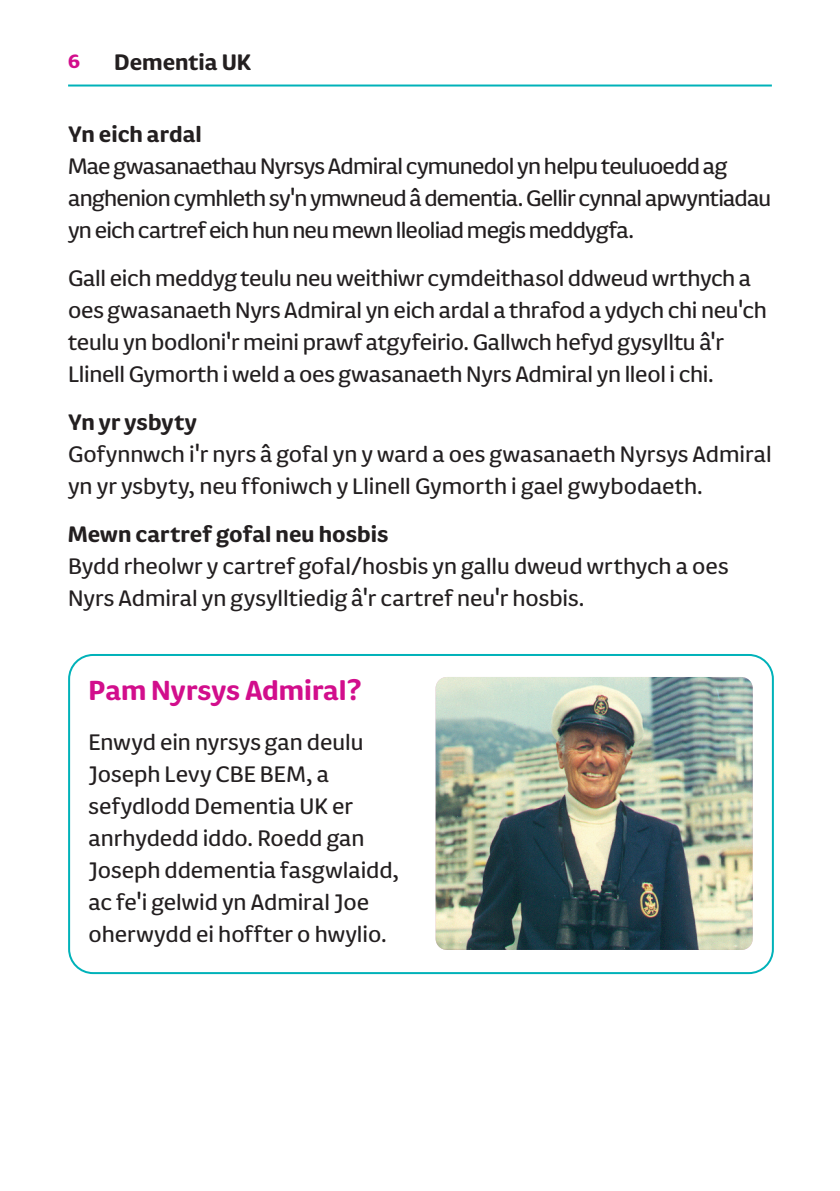
<style>
.page{position:relative;width:840px;height:1191px;background:#fff}
.page>*{position:absolute;margin:0;border:0;box-sizing:border-box;transform-origin:0 0}
.t1{font:700 32px "FS Pimlico";color:#d20e8c}
.t2{font:26px/32px "FS Pimlico";letter-spacing:-.005em;color:#231f20}
.t3{font:26px/32px "FS Pimlico";letter-spacing:-.025em;color:#231f20}
.t4{font:700 26px "FS Pimlico";color:#231f20}
.t5{font:700 24px "FS Pimlico";color:#d20e8c}
</style>
<div class="page">
<hr style="left:68px;top:84px;width:703px;height:2px;background:#00b2b9">
<div style="left:68px;top:654px;width:705px;height:320px;border:2px solid #00b2b9;border-radius:24px"></div>
<img style="left:435px;top:677px;width:317px;height:273px">
<p class="t5" style="left:68px;top:43px;width:13px">6</p>
<p class="t4" style="left:114px;top:42px;width:138px">Dementia UK</p>
<p class="t4" style="left:68px;top:114px;width:135px">Yn eich ardal</p>
<p class="t3" style="left:68px;top:149px;width:704px">Mae gwasanaethau Nyrsys Admiral cymunedol yn helpu teuluoedd ag anghenion cymhleth sy'n ymwneud â dementia. Gellir cynnal apwyntiadau yn eich cartref eich hun neu mewn lleoliad megis meddygfa.</p>
<p class="t2" style="left:68px;top:261px;width:699px">Gall eich meddyg teulu neu weithiwr cymdeithasol ddweud wrthych a oes gwasanaeth Nyrs Admiral yn eich ardal a thrafod a ydych chi neu'ch teulu yn bodloni'r meini prawf atgyfeirio. Gallwch hefyd gysylltu â'r Llinell Gymorth i weld a oes gwasanaeth Nyrs Admiral yn lleol i chi.</p>
<p class="t4" style="left:68px;top:402px;width:130px">Yn yr ysbyty</p>
<p class="t2" style="left:68px;top:437px;width:704px">Gofynnwch i'r nyrs â gofal yn y ward a oes gwasanaeth Nyrsys Admiral yn yr ysbyty, neu ffoniwch y Llinell Gymorth i gael gwybodaeth.</p>
<p class="t4" style="left:68px;top:514px;width:322px">Mewn cartref gofal neu hosbis</p>
<p class="t2" style="left:68px;top:549px;width:661px">Bydd rheolwr y cartref gofal/hosbis yn gallu dweud wrthych a oes<br>Nyrs Admiral yn gysylltiedig â'r cartref neu'r hosbis.</p>
<p class="t1" style="left:88px;top:666px;width:274px">Pam Nyrsys Admiral?</p>
<p class="t2" style="left:88px;top:725px;width:312px">Enwyd ein nyrsys gan deulu<br>Joseph Levy CBE BEM, a sefydlodd Dementia UK er anrhydedd iddo. Roedd gan<br>Joseph ddementia fasgwlaidd, ac fe'i gelwid yn Admiral Joe oherwydd ei hoffter o hwylio.</p>
</div>
